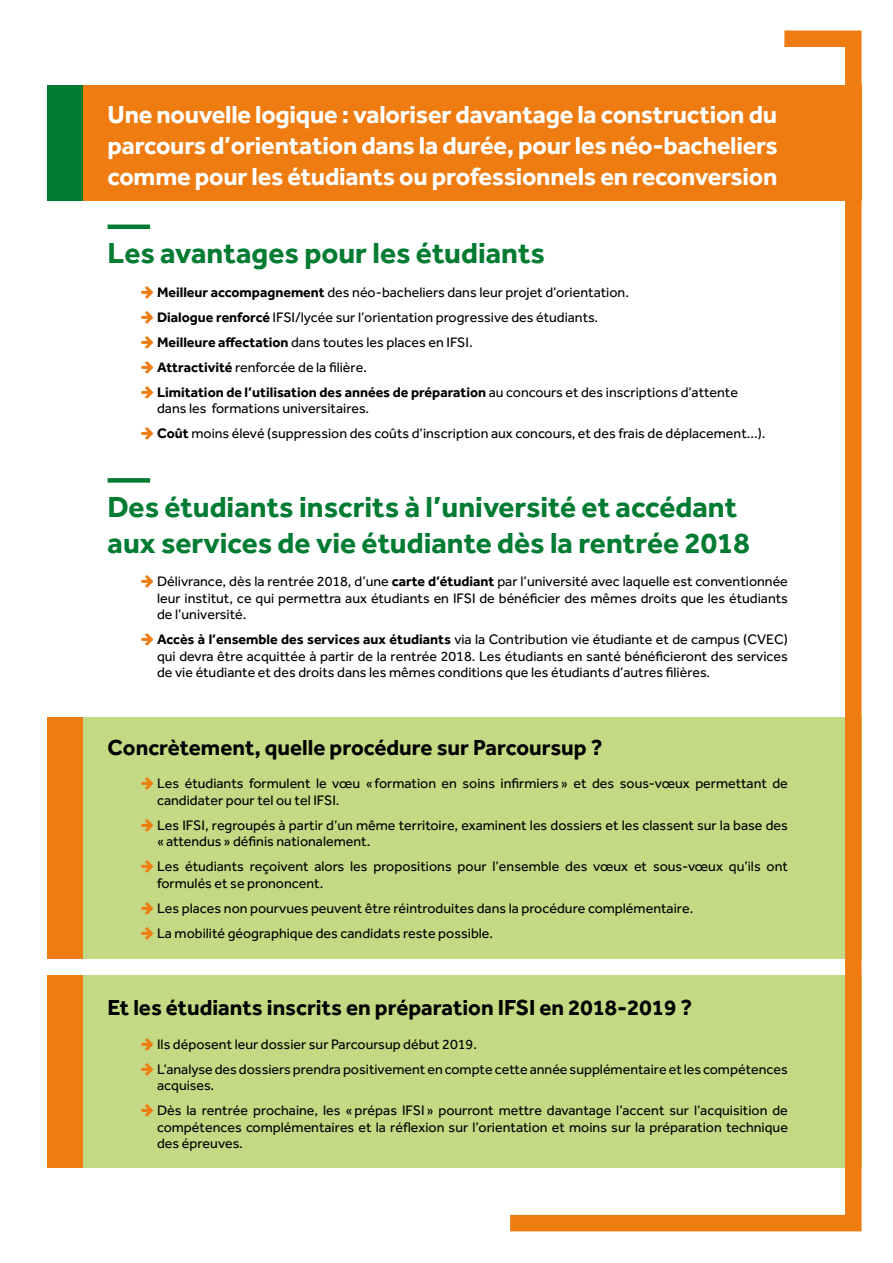
<style>
.page{position:relative;width:893px;height:1263px;background:#fff}
.page>*{position:absolute;margin:0;border:0;box-sizing:border-box;transform-origin:0 0}
.t1{font:700 30px/36px "Effra";color:#007b32}
.t2{font:700 25.5px/30.6px "Effra";letter-spacing:-.01em;color:#fff;text-align:justify}
.t3{font:700 22.5px "Effra";color:#000}
.t4{font:14.25px/25px "Effra";color:#000}
.s1{font-weight:700}
</style>
<div class="page">
<div style="left:47px;top:86px;width:37px;height:115px;background:#007b32"></div>
<div style="left:84px;top:86px;width:777px;height:115px;background:#ef7c11"></div>
<div style="left:47px;top:716px;width:37px;height:242px;background:#ef7c11"></div>
<div style="left:84px;top:716px;width:777px;height:242px;background:#c4d983"></div>
<div style="left:47px;top:976px;width:37px;height:192px;background:#ef7c11"></div>
<div style="left:84px;top:976px;width:777px;height:192px;background:#c4d983"></div>
<hr style="left:108px;top:225px;width:42px;height:4px;background:#007b32">
<div style="left:108px;top:478px;width:42px;height:5px;background:#007b32"></div>
<svg style="left:494px;top:30px;width:368px;height:1202px"></svg>
<h2 class="t2" style="left:108px;top:99px;width:672px">Une nouvelle logique : valoriser davantage la construction du parcours d’orientation dans la durée, pour les néo-bacheliers comme pour les étudiants ou professionnels en reconversion</h2>
<h1 class="t1" style="left:108px;top:234px;width:439px">Les avantages pour les étudiants</h1>
<p class="t4" style="left:157px;top:279px;width:582px"><span class="s1">Meilleur accompagnement</span> des néo-bacheliers dans leur projet d’orientation.<br><span class="s1">Dialogue renforcé</span> IFSI/lycée sur l’orientation progressive des étudiants.<br><span class="s1">Meilleure affectation</span> dans toutes les places en IFSI.<br><span class="s1">Attractivité</span> renforcée de la filière.<br><span class="s1">Limitation de l’utilisation des années de préparation</span> au concours et des inscriptions d’attente</p>
<p class="t4" style="left:157px;top:396px;width:610px">dans les formations universitaires.<br><span class="s1">Coût</span> moins élevé (suppression des coûts d’inscription aux concours, et des frais de déplacement...).</p>
<h1 class="t1" style="left:108px;top:488px;width:644px">Des étudiants inscrits à l’université et accédant aux services de vie étudiante dès la rentrée 2018</h1>
<p class="t4" style="left:157px;top:573px;width:632px;line-height:16.5px;text-align:justify">Délivrance, dès la rentrée 2018, d’une <span class="s1">carte d’étudiant</span> par l’université avec laquelle est conventionnée leur institut, ce qui permettra aux étudiants en IFSI de bénéficier des mêmes droits que les étudiants de l’université.</p>
<p class="t4" style="left:157px;top:631px;width:632px;line-height:16.5px;text-align:justify"><span class="s1">Accès à l’ensemble des services aux étudiants</span> via la Contribution vie étudiante et de campus (CVEC) qui devra être acquittée à partir de la rentrée 2018. Les étudiants en santé bénéficieront des services de vie étudiante et des droits dans les mêmes conditions que les étudiants d’autres filières.</p>
<h3 class="t3" style="left:108px;top:733px;width:496px">Concrètement, quelle procédure sur Parcoursup ?</h3>
<p class="t4" style="left:157px;top:775px;width:632px;line-height:16.5px">Les étudiants formulent le vœu «formation en soins infirmiers» et des sous-vœux permettant de candidater pour tel ou tel IFSI.</p>
<p class="t4" style="left:157px;top:816px;width:632px;line-height:16.5px">Les IFSI, regroupés à partir d’un même territoire, examinent les dossiers et les classent sur la base des «attendus» définis nationalement.</p>
<p class="t4" style="left:157px;top:858px;width:632px;line-height:16.5px">Les étudiants reçoivent alors les propositions pour l’ensemble des vœux et sous-vœux qu’ils ont formulés et se prononcent.</p>
<p class="t4" style="left:157px;top:895px;width:538px">Les places non pourvues peuvent être réintroduites dans la procédure complémentaire.<br>La mobilité géographique des candidats reste possible.</p>
<h3 class="t3" style="left:108px;top:994px;width:586px">Et les étudiants inscrits en préparation IFSI en 2018-2019 ?</h3>
<p class="t4" style="left:157px;top:1031px;width:632px">Ils déposent leur dossier sur Parcoursup début 2019.<br>L’analyse des dossiers prendra positivement en compte cette année supplémentaire et les compétences</p>
<p class="t4" style="left:157px;top:1073px;width:632px">acquises.<br>Dès la rentrée prochaine, les «prépas IFSI» pourront mettre davantage l’accent sur l’acquisition de</p>
<p class="t4" style="left:157px;top:1118px;width:632px;line-height:16.5px">compétences complémentaires et la réflexion sur l’orientation et moins sur la préparation technique des épreuves.</p>
</div>
